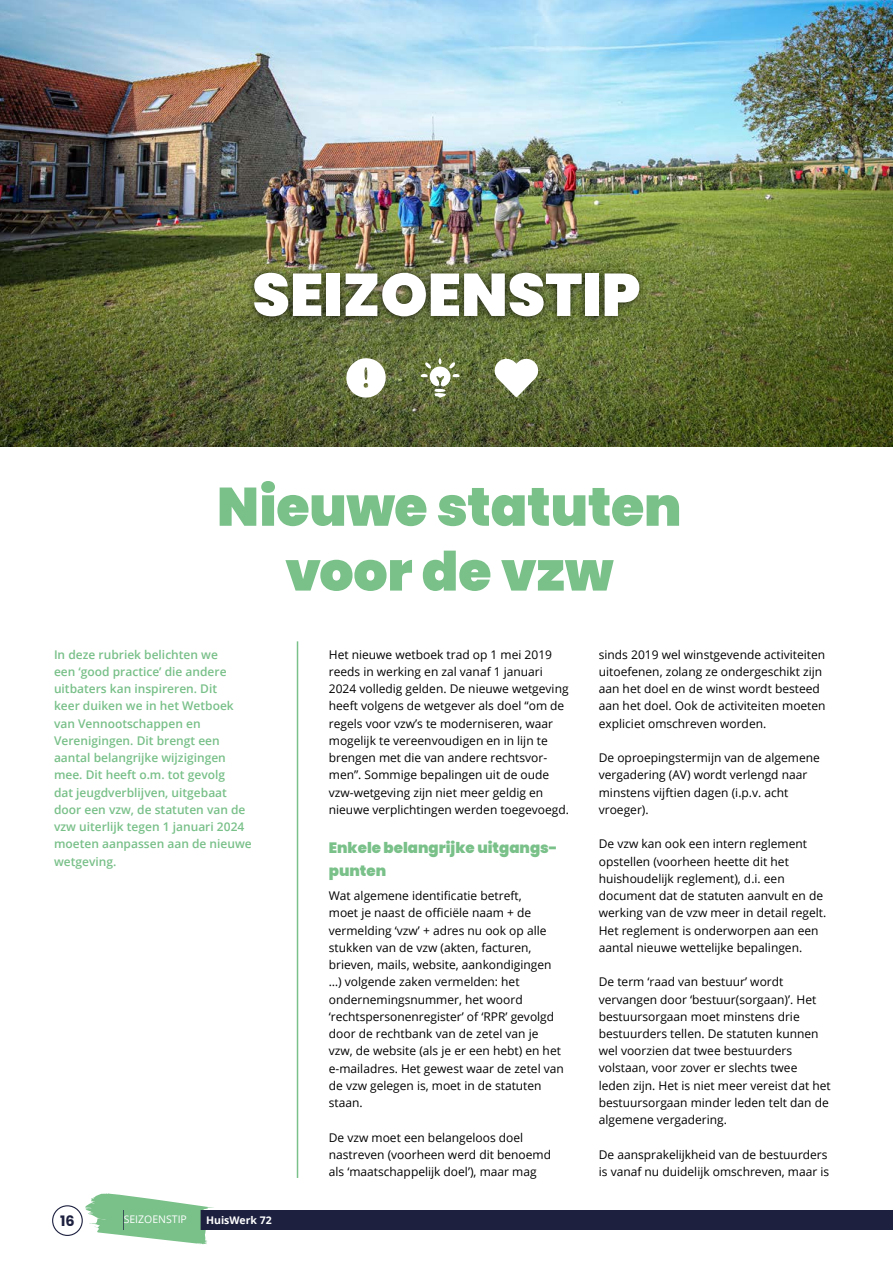
<style>
.page{position:relative;width:893px;height:1263px;background:#fff}
.page>*{position:absolute;margin:0;border:0;box-sizing:border-box;transform-origin:0 0}
.t1{font:900 60px "Poppins";color:#fff}
.t2{font:900 54px/64.8px "Poppins";letter-spacing:-.005em;color:#79c089;text-align:center}
.t3{font:900 15px/22.5px "Poppins";color:#79c089}
.t4{font:700 14.4px "Poppins";color:#1d203f}
.t5{font:12px/17.2px "Open Sans";color:#000}
.t6{font:600 12px/17.2px "Open Sans";color:#79c089}
.t7{font:10.5px "Open Sans";color:#fff}
.t8{font:700 10.5px "Open Sans";color:#fff}
</style>
<div class="page">
<svg style="left:85px;top:1193px;width:129px;height:51px"></svg>
<img style="left:0;top:0;width:893px;height:447px">
<div style="left:246px;top:264px;width:401px;height:61px;background:#000;opacity:.75"></div>
<svg style="left:341px;top:356px;width:50px;height:43px"></svg>
<svg style="left:420px;top:357px;width:40px;height:41px"></svg>
<svg style="left:494px;top:359px;width:44px;height:38px"></svg>
<hr style="left:297px;top:641px;width:1px;height:537px;background:#79c089">
<div style="left:52px;top:1205px;width:31px;height:31px;border:1px solid #1d203f;border-radius:50%"></div>
<div style="left:124px;top:1210px;width:769px;height:20px;background:#1d203f"></div>
<div style="left:124px;top:1208px;width:77px;height:24px;background:#79c089"></div>
<h1 class="t1" style="left:252px;top:260px;width:390px">SEIZOENSTIP</h1>
<h2 class="t2" style="left:217px;top:475px;width:466px">Nieuwe statuten voor de vzw</h2>
<p class="t6" style="left:54px;top:645px;width:199px">In deze rubriek belichten we<br>een ‘good practice’ die andere uitbaters kan inspireren. Dit<br>keer duiken we in het Wetboek van Vennootschappen en<br>Verenigingen. Dit brengt een aantal belangrijke wijzigingen mee. Dit heeft o.m. tot gevolg<br>dat jeugdverblijven, uitgebaat door een vzw, de statuten van de vzw uiterlijk tegen 1 januari 2024 moeten aanpassen aan de nieuwe wetgeving.</p>
<p class="t5" style="left:329px;top:645px;width:242px">Het nieuwe wetboek trad op 1 mei 2019 reeds in werking en zal vanaf 1 januari 2024 volledig gelden. De nieuwe wetgeving heeft volgens de wetgever als doel “om de regels voor vzw’s te moderniseren, waar mogelijk te vereenvoudigen en in lijn te brengen met die van andere rechtsvor&shy;men”. Sommige bepalingen uit de oude vzw-wetgeving zijn niet meer geldig en nieuwe verplichtingen werden toegevoegd.</p>
<p class="t3" style="left:329px;top:837px;width:230px">Enkele belangrijke uitgangs&shy;punten</p>
<p class="t5" style="left:329px;top:887px;width:237px">Wat algemene identificatie betreft,<br>moet je naast de officiële naam + de vermelding ‘vzw’ + adres nu ook op alle stukken van de vzw (akten, facturen, brieven, mails, website, aankondigingen …) volgende zaken vermelden: het ondernemingsnummer, het woord ‘rechtspersonenregister’ of ‘RPR’ gevolgd door de rechtbank van de zetel van je vzw, de website (als je er een hebt) en het e-mailadres. Het gewest waar de zetel van de vzw gelegen is, moet in de statuten staan.</p>
<p class="t5" style="left:329px;top:1128px;width:224px">De vzw moet een belangeloos doel nastreven (voorheen werd dit benoemd als ‘maatschappelijk doel’), maar mag</p>
<p class="t4" style="left:60px;top:1213px;width:16px">16</p>
<p class="t7" style="left:124px;top:1212px;width:65px">SEIZOENSTIP</p>
<p class="t8" style="left:206px;top:1213px;width:67px">HuisWerk 72</p>
<p class="t5" style="left:599px;top:645px;width:228px">sinds 2019 wel winstgevende activiteiten uitoefenen, zolang ze ondergeschikt zijn aan het doel en de winst wordt besteed aan het doel. Ook de activiteiten moeten expliciet omschreven worden.</p>
<p class="t5" style="left:599px;top:749px;width:223px">De oproepingstermijn van de algemene vergadering (AV) wordt verlengd naar minstens vijftien dagen (i.p.v. acht vroeger).</p>
<p class="t5" style="left:599px;top:835px;width:229px">De vzw kan ook een intern reglement opstellen (voorheen heette dit het huishoudelijk reglement), d.i. een document dat de statuten aanvult en de werking van de vzw meer in detail regelt.<br>Het reglement is onderworpen aan een aantal nieuwe wettelijke bepalingen.</p>
<p class="t5" style="left:599px;top:973px;width:233px">De term ‘raad van bestuur’ wordt vervangen door ‘bestuur(sorgaan)’. Het bestuursorgaan moet minstens drie bestuurders tellen. De statuten kunnen wel voorzien dat twee bestuurders volstaan, voor zover er slechts twee leden zijn. Het is niet meer vereist dat het bestuursorgaan minder leden telt dan de algemene vergadering.</p>
<p class="t5" style="left:599px;top:1145px;width:232px">De aansprakelijkheid van de bestuurders is vanaf nu duidelijk omschreven, maar is</p>
</div>
